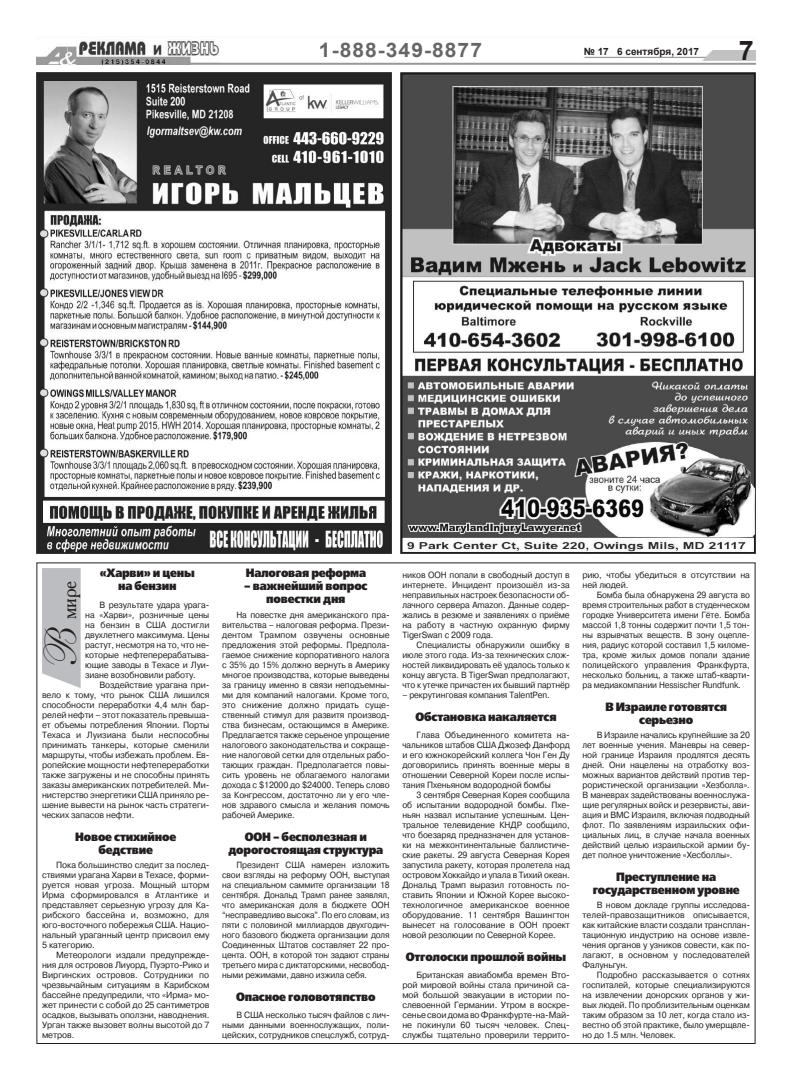
<style>
.page{position:relative;width:792px;height:1080px;background:#fff}
.page>*{position:absolute;margin:0;border:0;box-sizing:border-box;transform-origin:0 0}
.t1{font:700 27px "Arial";color:#231f20}
.t2{font:22px "Academy C";color:#231f20;scale:.95 1}
.t3{font:700 20px "Arial";letter-spacing:.05em;color:#656568;scale:1.05 1}
.t4{font:800 12px/13px "Free Set C";letter-spacing:-.02em;color:#231f20;text-align:center;scale:.9 1}
.t5{font:700 10px "Arial";color:#231f20}
.t6{font:500 9px/10px "Pragmatica C";letter-spacing:-.01em;color:#231f20;text-align:justify;scale:.94 1}
.t7{font:500 9px/10px "Pragmatica C";letter-spacing:-.01em;color:#231f20;text-align:justify;scale:.96 1}
.t8{font:500 9px/10px "Pragmatica C";letter-spacing:-.01em;color:#231f20;text-align:justify;scale:.92 1}
.t9{font:500 9px/10px "Pragmatica C";letter-spacing:-.01em;color:#231f20;text-align:justify;scale:.95 1}
.t10{font:500 9px/10px "Pragmatica C";letter-spacing:-.01em;color:#231f20;text-align:justify;scale:.93 1}
.s1{font-family:"Anastasia Script";font-size:45px}
</style>
<div class="page">
<img style="left:36px;top:40px;width:720px;height:25px">
<img style="left:36px;top:72px;width:356px;height:481px">
<img style="left:400px;top:72px;width:356px;height:482px">
<svg style="left:42px;top:568px;width:39px;height:120px;background:#c0c1c4"></svg>
<h3 class="t3" style="left:319px;top:36px;width:157px">1-888-349-8877</h3>
<p class="t5" style="left:584px;top:44px;width:117px">№ 17 6 сентября, 2017</p>
<h1 class="t1" style="left:739px;top:31px;width:17px">7</h1>
<h3 class="t4" style="left:100px;top:567px;width:107px">«Харви» и цены на бензин</h3>
<p class="t9" style="left:85px;top:600px;width:132px;text-indent:14px">В результате удара урага&shy;на «Харви», розничные цены на бензин в США достигли двухлетнего максимума. Цены растут, несмотря на то, что не&shy;которые нефтеперерабатыва&shy;ющие заводы в Техасе и Луи&shy;зиане возобновили работу.</p>
<p class="t7" style="left:42px;top:680px;width:176px;text-indent:57px">Воздействие урагана при&shy;вело к тому, что рынок США лишился способности переработки 4,4 млн бар&shy;релей нефти – этот показатель превыша&shy;ет объемы потребления Японии. Порты Техаса и Луизиана были неспособны принимать танкеры, которые сменили маршруты, чтобы избежать проблем. Ев&shy;ропейские мощности нефтепереработки также загружены и не способны принять заказы американских потребителей. Ми&shy;нистерство энергетики США приняло ре&shy;шение вывести на рынок часть стратеги&shy;ческих запасов нефти.</p>
<h3 class="t4" style="left:75px;top:831px;width:114px">Новое стихийное бедствие</h3>
<p class="t7" style="left:42px;top:860px;width:176px;text-indent:14px">Пока большинство следит за послед&shy;ствиями урагана Харви в Техасе, форми&shy;руется новая угроза. Мощный шторм Ирма сформировался в Атлантике и представляет серьезную угрозу для Ка&shy;рибского бассейна и, возможно, для юго-восточного побережья США. Нацио&shy;нальный ураганный центр присвоил ему 5 категорию.</p>
<p class="t7" style="left:42px;top:950px;width:176px;text-indent:14px">Метеорологи издали предупрежде&shy;ния для островов Лиуорд, Пуэрто-Рико и Виргинских островов. Сотрудники по чрезвычайным ситуациям в Карибском бассейне предупредили, что «Ирма» мо&shy;жет принести с собой до 25 сантиметров осадков, вызывать оползни, наводнения.<br>Урган также вызовет волны высотой до 7 метров.</p>
<h2 class="t2" style="left:55px;top:674px;width:99px;rotate:-90deg"><span class="s1">В</span> мире</h2>
<h3 class="t4" style="left:246px;top:567px;width:135px">Налоговая реформа</h3>
<h3 class="t4" style="left:244px;top:580px;width:139px">– важнейший вопрос повестки дня</h3>
<p class="t6" style="left:222px;top:610px;width:180px;text-indent:14px">На повестке дня американского пра&shy;вительства – налоговая реформа. Прези&shy;дентом Трампом озвучены основные предложения этой реформы. Предпола&shy;гаемое снижение корпоративного налога с 35% до 15% должно вернуть в Америку многое производства, которые выведены за границу именно в связи неподъемны&shy;ми для компаний налогами. Кроме того, это снижение должно придать суще&shy;ственный стимул для развитя производ&shy;ства бизнесам, остающимся в Америке.<br>Предлагается также серьеное упрощение налогового законодательства и сокраще&shy;ние налоговой сетки для отдельных рабо&shy;тающих граждан. Предполагается повы&shy;сить уровень не облагаемого налогами дохода с $12000 до $24000. Теперь слово за Конгрессом, достаточно ли у его чле&shy;нов здравого смысла и желания помочь рабочей Америке.</p>
<h3 class="t4" style="left:229px;top:831px;width:173px">ООН – бесполезная и дорогостоящая структура</h3>
<p class="t8" style="left:222px;top:860px;width:184px;text-indent:14px">Президент США намерен изложить свои взгляды на реформу ООН, выступая на специальном саммите организации 18 сентября. Дональд Трамп ранее заявлял, что американская доля в бюджете ООН “несправедливо высока”. По его словам, из пяти с половиной миллиардов двухгодич&shy;ного базового бюджета организации доля Соединенных Штатов составляет 22 про&shy;цента. ООН, в которой тон задают страны третьего мира с диктаторскими, несвобод&shy;ными режимами, давно изжила себя.</p>
<h3 class="t4" style="left:236px;top:991px;width:156px">Опасное головотяпство</h3>
<p class="t6" style="left:222px;top:1010px;width:180px;text-indent:14px">В США несколько тысяч файлов с лич&shy;ными данными военнослужащих, поли&shy;цейских, сотрудников спецслужб, сотруд-</p>
<p class="t6" style="left:402px;top:570px;width:180px">ников ООН попали в свободный доступ в интернете. Инцидент произошёл из-за неправильных настроек безопасности об&shy;лачного сервера Amazon. Данные содер&shy;жались в резюме и заявлениях о приёме на работу в частную охранную фирму TigerSwan с 2009 года.</p>
<p class="t10" style="left:402px;top:640px;width:182px;text-indent:14px">Специалисты обнаружили ошибку в июле этого года. Из-за технических слож&shy;ностей ликвидировать её удалось только к концу августа. В TigerSwan предполагают, что к утечке причастен их бывший партнёр</p>
<p class="t10" style="left:402px;top:690px;width:160px">– рекрутинговая компания TalentPen.</p>
<h3 class="t4" style="left:415px;top:710px;width:158px">Обстановка накаляется</h3>
<p class="t6" style="left:402px;top:730px;width:180px;text-indent:14px">Глава Объединенного комитета на&shy;чальников штабов США Джозеф Данфорд и его южнокорейский коллега Чон Ген Ду договорились принять военные меры в отношении Северной Кореи после испы&shy;тания Пхеньяном водородной бомбы</p>
<p class="t6" style="left:402px;top:790px;width:180px;text-indent:14px">3 сентября Северная Корея сообщила об испытании водородной бомбы. Пхе&shy;ньян назвал испытание успешным. Цен&shy;тральное телевидение КНДР сообщило, что боезаряд предназначен для установ&shy;ки на межконтинентальные баллистиче&shy;ские ракеты. 29 августа Северная Корея запустила ракету, которая пролетела над островом Хоккайдо и упала в Тихий океан.<br>Дональд Трамп выразил готовность по&shy;ставить Японии и Южной Корее высоко&shy;технологичное американское военное оборудование. 11 сентября Вашингтон вынесет на голосование в ООН проект новой резолюции по Северной Корее.</p>
<h3 class="t4" style="left:406px;top:951px;width:180px">Отголоски прошлой войны</h3>
<p class="t7" style="left:402px;top:970px;width:176px;text-indent:14px">Британская авиабомба времен Вто&shy;рой мировой войны стала причиной са&shy;мой большой эвакуации в истории по&shy;слевоенной Германии. Утром в воскре&shy;сенье свои дома во Франкфурте-на-Май&shy;не покинули 60 тысяч человек. Спец&shy;службы тщательно проверили террито-</p>
<p class="t7" style="left:583px;top:570px;width:176px">рию, чтобы убедиться в отсутствии на ней людей.</p>
<p class="t8" style="left:583px;top:590px;width:183px;text-indent:14px">Бомба была обнаружена 29 августа во время строительных работ в студенческом городке Университета имени Гёте. Бомба массой 1,8 тонны содержит почти 1,5 тон&shy;ны взрывчатых веществ. В зону оцепле&shy;ния, радиус которой составил 1,5 киломе&shy;тра, кроме жилых домов попали здание полицейского управления Франкфурта, несколько больниц, а также штаб-кварти&shy;ра медиакомпании Hessischer Rundfunk.</p>
<h3 class="t4" style="left:605px;top:700px;width:137px">В Израиле готовятся серьезно</h3>
<p class="t6" style="left:583px;top:730px;width:180px;text-indent:14px">В Израиле начались крупнейшие за 20 лет военные учения. Маневры на север&shy;ной границе Израиля продлятся десять дней. Они нацелены на отработку воз&shy;можных вариантов действий против тер&shy;рористической организации «Хезболла».<br>В маневрах задействованы военнослужа&shy;щие регулярных войск и резервисты, ави&shy;ация и ВМС Израиля, включая подводный флот. По заявлениям израильских офи&shy;циальных лиц, в случае начала военных действий целью израильской армии бу&shy;дет полное уничтожение «Хесболлы».</p>
<h3 class="t4" style="left:593px;top:871px;width:165px">Преступление на государственном уровне</h3>
<p class="t9" style="left:583px;top:900px;width:178px;text-indent:14px">В новом докладе группы исследова&shy;телей-правозащитников описывается, как китайские власти создали трансплан&shy;тационную индустрию на основе извле&shy;чения органов у узников совести, как по&shy;лагают, в основном у последователей Фалуньгун.</p>
<p class="t6" style="left:583px;top:970px;width:180px;text-indent:14px">Подробно рассказывается о сотнях госпиталей, которые специализируются на извлечении донорских органов у жи&shy;вых людей. По проблизительным оценкам таким образом за 10 лет, когда стало из&shy;вестно об этой практике, было умерщвле&shy;но до 1.5 млн. Человек.</p>
</div>
